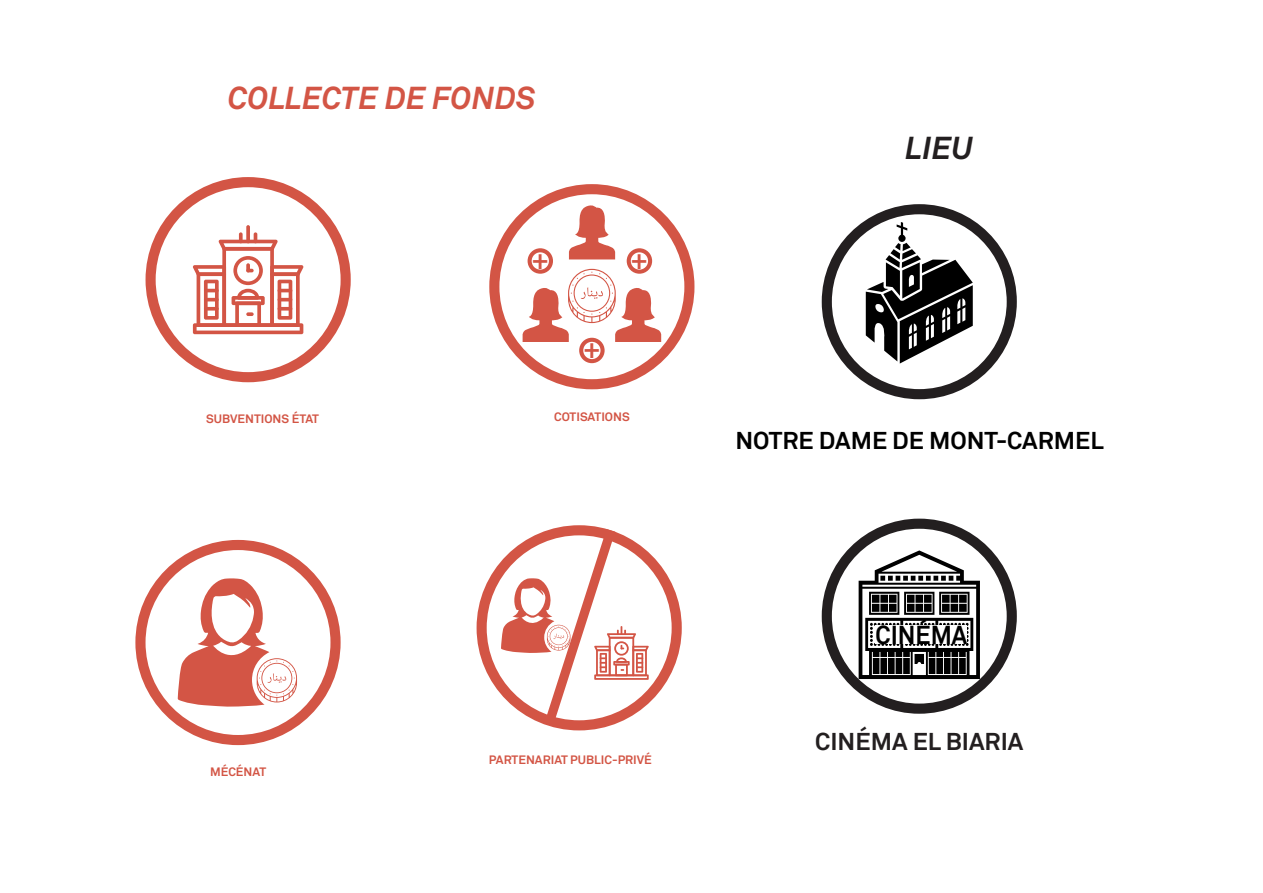
<style>
.page{position:relative;width:1263px;height:893px;background:#fff}
.page>*{position:absolute;margin:0;border:0;box-sizing:border-box;transform-origin:0 0}
.t1{font:italic 700 31.35px "Akkurat Pro";color:#d35545}
.t2{font:italic 700 31.35px "Akkurat Pro";color:#231f20}
.t3{font:700 25.95px "Akkurat";color:#000;scale:.93 1}
.t4{font:700 24.9px "Akkurat";color:#d35545}
.t5{font:700 24.3px "Akkurat";color:#000}
.t6{font:700 24.3px "Akkurat";color:#231f20}
.t7{font:700 12.15px "Akkurat";color:#d35545}
</style>
<div class="page">
<svg style="left:859px;top:550px;width:121px;height:129px"></svg>
<div style="left:875px;top:625px;width:92px;height:19px;background:#fff"></div>
<div style="left:822px;top:519px;width:195px;height:195px;border:10px solid #231f20;border-radius:50%"></div>
<div style="left:822px;top:204px;width:195px;height:195px;border:10px solid #231f20;border-radius:50%"></div>
<svg style="left:866px;top:222px;width:107px;height:142px"></svg>
<div style="left:146px;top:177px;width:205px;height:205px;border:10px solid #d35545;border-radius:50%"></div>
<svg style="left:246px;top:225px;width:4px;height:18px"></svg>
<svg style="left:193px;top:232px;width:110px;height:102px"></svg>
<hr style="left:278px;top:289px;width:14px;height:3px;background:#d35545;border-radius:2px">
<svg style="left:278px;top:307px;width:14px;height:4px"></svg>
<hr style="left:278px;top:298px;width:14px;height:3px;background:#d35545;border-radius:2px">
<div style="left:489px;top:184px;width:205px;height:205px;border:10px solid #d35545;border-radius:50%"></div>
<div style="left:477px;top:525px;width:205px;height:205px;border:10px solid #d35545;border-radius:50%"></div>
<div style="left:135px;top:540px;width:206px;height:205px;border:10px solid #d35545;border-radius:50%"></div>
<svg style="left:523px;top:204px;width:138px;height:138px"></svg>
<svg style="left:178px;top:578px;width:119px;height:129px"></svg>
<svg style="left:501px;top:525px;width:148px;height:206px"></svg>
<div style="left:631px;top:251px;width:17px;height:18px;background:#fff"></div>
<div style="left:627px;top:248px;width:25px;height:26px;border:4px solid #d35545;border-radius:50%"></div>
<div style="left:532px;top:251px;width:17px;height:18px;background:#fff"></div>
<div style="left:528px;top:248px;width:25px;height:26px;border:4px solid #d35545;border-radius:50%"></div>
<div style="left:583px;top:340px;width:17px;height:18px;background:#fff"></div>
<div style="left:579px;top:338px;width:26px;height:25px;border:4px solid #d35545;border-radius:50%"></div>
<p class="t1" style="left:228px;top:78px;width:309px">COLLECTE DE FONDS</p>
<p class="t4" style="left:532px;top:244px;width:18px">+</p>
<p class="t4" style="left:631px;top:244px;width:18px">+</p>
<p class="t4" style="left:583px;top:334px;width:18px">+</p>
<p class="t7" style="left:206px;top:411px;width:114px">SUBVENTIONS ÉTAT</p>
<p class="t7" style="left:554px;top:409px;width:77px">COTISATIONS</p>
<p class="t7" style="left:210px;top:764px;width:58px">MÉCÉNAT</p>
<p class="t7" style="left:489px;top:752px;width:164px">PARTENARIAT PUBLIC-PRIVÉ</p>
<p class="t2" style="left:905px;top:128px;width:70px">LIEU</p>
<p class="t5" style="left:735px;top:425px;width:370px">NOTRE DAME DE MONT-CARMEL</p>
<p class="t3" style="left:875px;top:619px;width:100px">CINÉMA</p>
<p class="t6" style="left:815px;top:726px;width:210px">CINÉMA EL BIARIA</p>
</div>
